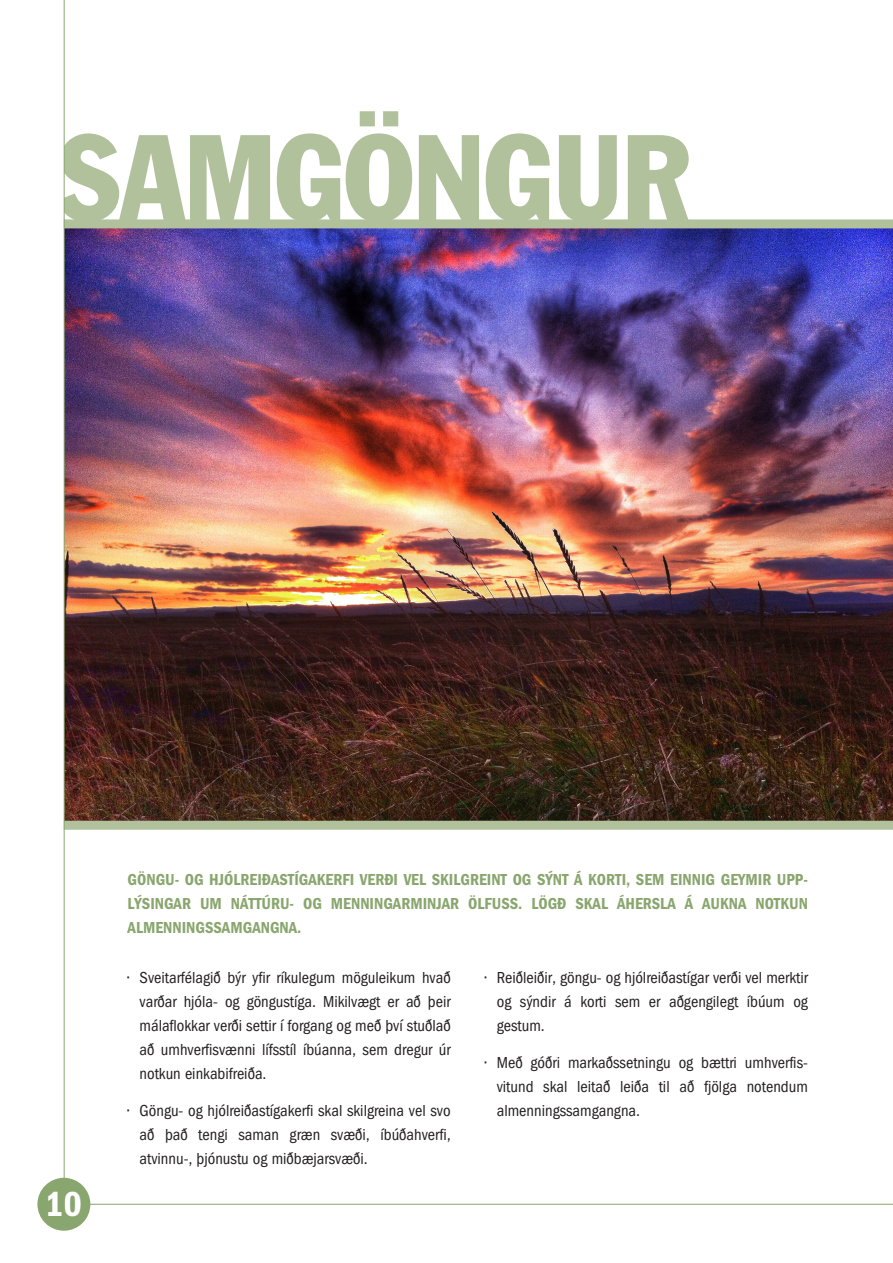
<style>
.page{position:relative;width:893px;height:1263px;background:#fff}
.page>*{position:absolute;margin:0;border:0;box-sizing:border-box;transform-origin:0 0}
.t1{font:condensed 120px "Franklin Gothic IS";color:#b1c19c}
.t2{font:600 condensed 36px "Franklin Gothic IS";color:#fff}
.t3{font:condensed 16.5px/24px "Franklin Gothic IS";color:#231f20;text-align:justify}
.t4{font:600 condensed 16.5px/24px "Franklin Gothic IS";color:#89a66e}
</style>
<div class="page">
<hr style="left:47px;top:1204px;width:846px;height:1px;background:#89a66e">
<div style="left:37px;top:1178px;width:53px;height:53px;background:#89a66e;border-radius:50%"></div>
<img style="left:65px;top:228px;width:828px;height:593px">
<div style="left:64px;top:219px;width:829px;height:9px;background:#b1c19c"></div>
<div style="left:64px;top:821px;width:829px;height:9px;background:#b1c19c"></div>
<hr style="left:64px;top:0;width:1px;height:1210px;background:#89a66e">
<p class="t1" style="left:58px;top:105px;width:633px">SAMGÖNGUR</p>
<p class="t4" style="left:128px;top:868px;width:682px">GÖNGU- OG HJÓLREIÐASTÍGAKERFI VERÐI VEL SKILGREINT OG SÝNT Á KORTI, SEM EINNIG GEYMIR UPP-<br>LÝSINGAR UM NÁTTÚRU- OG MENNINGARMINJAR ÖLFUSS. LÖGÐ SKAL ÁHERSLA Á AUKNA NOTKUN</p>
<p class="t4" style="left:128px;top:916px;width:175px">ALMENNINGSSAMGANGNA.</p>
<h2 class="t2" style="left:45px;top:1183px;width:38px">10</h2>
<p class="t3" style="left:140px;top:966px;width:313px;text-indent:-12px">• Sveitarfélagið býr yfir ríkulegum möguleikum hvað varðar hjóla- og göngustíga. Mikilvægt er að þeir málaflokkar verði settir í forgang og með því stuðlað að umhverfisvænni lífsstíl íbúanna, sem dregur úr notkun einkabifreiða.</p>
<p class="t3" style="left:140px;top:1098px;width:313px;text-indent:-12px">• Göngu- og hjólreiðastígakerfi skal skilgreina vel svo að það tengi saman græn svæði, íbúðahverfi, atvinnu-, þjónustu og miðbæjarsvæði.</p>
<p class="t3" style="left:497px;top:966px;width:313px;text-indent:-12px">• Reiðleiðir, göngu- og hjólreiðastígar verði vel merktir og sýndir á korti sem er aðgengilegt íbúum og gestum.</p>
<p class="t3" style="left:497px;top:1050px;width:313px;text-indent:-12px">• Með góðri markaðssetningu og bættri umhverfis&shy;vitund skal leitað leiða til að fjölga notendum almenningssamgangna.</p>
</div>
